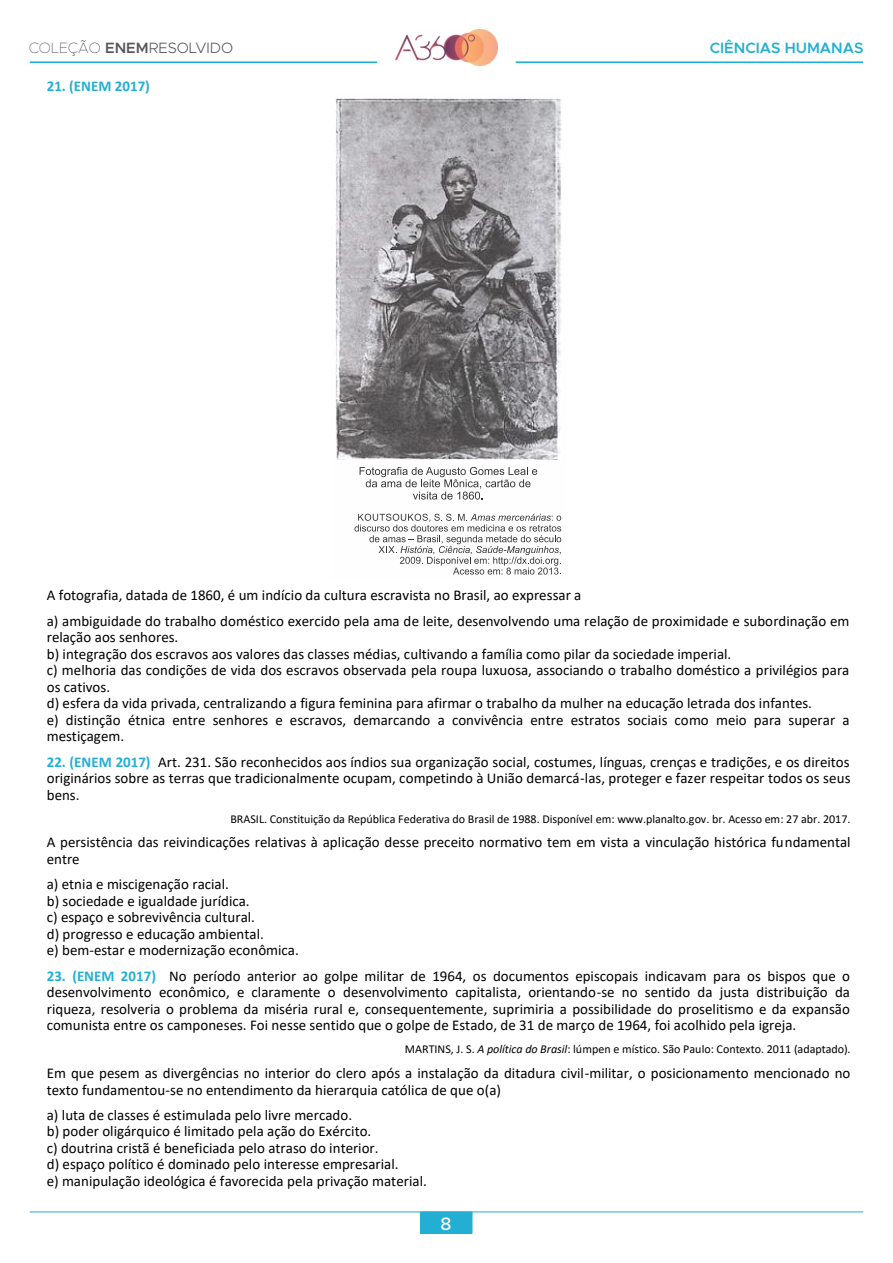
<style>
.page{position:relative;width:893px;height:1263px;background:#fff}
.page>*{position:absolute;margin:0;border:0;box-sizing:border-box;transform-origin:0 0}
.t1{font:500 18px "Metropolis";color:#fff}
.t2{font:15px/16.5px "Calibri";color:#000}
.t3{font:300 15px "Metropolis";color:#57585a}
.t4{font:600 15px "Metropolis";color:#23afd4}
.t5{font:700 15px "Calibri";color:#23afd4}
.t6{font:12px "Calibri";letter-spacing:-.005em;color:#000}
.s1{font-weight:100}
.s2{font-weight:600}
.s3{font-weight:700;color:#23afd4}
.s4{font-style:italic}
</style>
<div class="page">
<div style="left:421px;top:1212px;width:51px;height:21px;background:#23afd4"></div>
<hr style="left:30px;top:62px;width:347px;height:1px;background:#23afd4">
<hr style="left:516px;top:62px;width:347px;height:1px;background:#23afd4">
<hr style="left:30px;top:1211px;width:833px;height:1px;background:#23afd4">
<img style="left:396px;top:30px;width:101px;height:36px">
<img style="left:336px;top:99px;width:225px;height:361px">
<svg style="left:354px;top:514px;width:207px;height:61px"></svg>
<svg style="left:360px;top:467px;width:177px;height:33px"></svg>
<p class="t3" style="left:29px;top:38px;width:206px"><span class="s1">COLEÇÃO</span> <span class="s2">ENEM</span>RESOLVIDO</p>
<p class="t4" style="left:710px;top:38px;width:155px">CIÊNCIAS HUMANAS</p>
<p class="t5" style="left:47px;top:75px;width:105px">21. (ENEM 2017)</p>
<p class="t2" style="left:47px;top:582px;width:804px;line-height:25.5px">A fotografia, datada de 1860, é um indício da cultura escravista no Brasil, ao expressar a<br>a) ambiguidade do trabalho doméstico exercido pela ama de leite, desenvolvendo uma relação de proximidade e subordinação em</p>
<p class="t2" style="left:47px;top:629px;width:804px">relação aos senhores.<br>b) integração dos escravos aos valores das classes médias, cultivando a família como pilar da sociedade imperial.<br>c) melhoria das condições de vida dos escravos observada pela roupa luxuosa, associando o trabalho doméstico a privilégios para os cativos.<br>d) esfera da vida privada, centralizando a figura feminina para afirmar o trabalho da mulher na educação letrada dos infantes.<br>e) distinção étnica entre senhores e escravos, demarcando a convivência entre estratos sociais como meio para superar a mestiçagem.</p>
<p class="t2" style="left:47px;top:753px;width:805px;text-align:justify"><span class="s3">22. (ENEM 2017)</span> Art. 231. São reconhecidos aos índios sua organização social, costumes, línguas, crenças e tradições, e os direitos originários sobre as terras que tradicionalmente ocupam, competindo à União demarcá-las, proteger e fazer respeitar todos os seus bens.</p>
<p class="t6" style="left:230px;top:810px;width:622px">BRASIL. Constituição da República Federativa do Brasil de 1988. Disponível em: www.planalto.gov. br. Acesso em: 27 abr. 2017.</p>
<p class="t2" style="left:47px;top:834px;width:805px">A persistência das reivindicações relativas à aplicação desse preceito normativo tem em vista a vinculação histórica fundamental entre</p>
<p class="t2" style="left:47px;top:876px;width:254px">a) etnia e miscigenação racial.<br>b) sociedade e igualdade jurídica.<br>c) espaço e sobrevivência cultural.<br>d) progresso e educação ambiental.<br>e) bem-estar e modernização econômica.</p>
<p class="t2" style="left:47px;top:967px;width:805px;text-align:justify"><span class="s3">23. (ENEM 2017)</span> No período anterior ao golpe militar de 1964, os documentos episcopais indicavam para os bispos que o desenvolvimento econômico, e claramente o desenvolvimento capitalista, orientando-se no sentido da justa distribuição da riqueza, resolveria o problema da miséria rural e, consequentemente, suprimiria a possibilidade do proselitismo e da expansão comunista entre os camponeses. Foi nesse sentido que o golpe de Estado, de 31 de março de 1964, foi acolhido pela igreja.</p>
<p class="t6" style="left:405px;top:1041px;width:447px">MARTINS, J. S. <span class="s4">A política do Brasil</span>: lúmpen e místico. São Paulo: Contexto. 2011 (adaptado).</p>
<p class="t2" style="left:47px;top:1064px;width:805px">Em que pesem as divergências no interior do clero após a instalação da ditadura civil-militar, o posicionamento mencionado no texto fundamentou-se no entendimento da hierarquia católica de que o(a)</p>
<p class="t2" style="left:47px;top:1106px;width:382px">a) luta de classes é estimulada pelo livre mercado.<br>b) poder oligárquico é limitado pela ação do Exército.<br>c) doutrina cristã é beneficiada pelo atraso do interior.<br>d) espaço político é dominado pelo interesse empresarial.<br>e) manipulação ideológica é favorecida pela privação material.</p>
<p class="t1" style="left:441px;top:1212px;width:13px">8</p>
</div>
